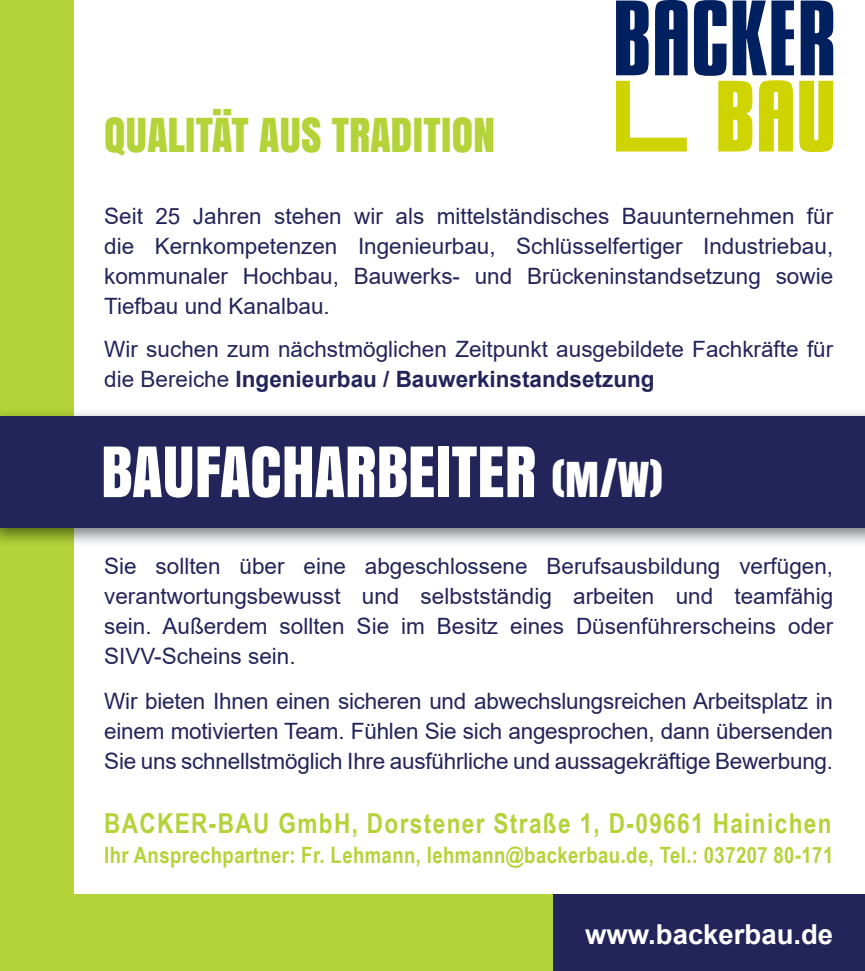
<style>
.page{position:relative;width:865px;height:971px;background:#b4d338}
.page>*{position:absolute;margin:0;border:0;box-sizing:border-box;transform-origin:0 0}
.t1{font:65px "Anton";color:#fff}
.t2{font:43.75px "Anton";color:#b4d338}
.t3{font:700 27.5px "Arial Narrow";letter-spacing:.05em;color:#b4d338}
.t4{font:700 27.5px "Arial";color:#fff}
.t5{font:22.5px/30px "Arial";color:#23255a;text-align:justify}
.t6{font:700 22.5px "Arial Narrow";letter-spacing:.02em;color:#b4d338}
.s1{font-weight:700}
.s2{font-size:45px}
</style>
<div class="page">
<div style="left:553px;top:894px;width:312px;height:77px;background:#23255a"></div>
<div style="left:75px;top:0;width:790px;height:894px;background:#fff"></div>
<img style="left:0;top:408px;width:865px;height:140px">
<div style="left:0;top:416px;width:865px;height:112px;background:#23255a"></div>
<svg style="left:616px;top:1px;width:32px;height:74px;background:#1a376f"></svg>
<svg style="left:655px;top:0;width:32px;height:75px;background:#1e3a71"></svg>
<svg style="left:694px;top:0;width:139px;height:152px"></svg>
<svg style="left:616px;top:81px;width:70px;height:71px"></svg>
<h2 class="t2" style="left:104px;top:101px;width:392px">QUALITÄT AUS TRADITION</h2>
<p class="t5" style="left:104px;top:201px;width:730px">Seit 25 Jahren stehen wir als mittelständisches Bauunternehmen für die Kernkompetenzen Ingenieurbau, Schlüsselfertiger Industriebau, kommunaler Hochbau, Bauwerks- und Brückeninstandsetzung sowie Tiefbau und Kanalbau.</p>
<p class="t5" style="left:104px;top:334px;width:730px">Wir suchen zum nächstmöglichen Zeitpunkt ausgebildete Fachkräfte für die Bereiche <span class="s1">Ingenieurbau / Bauwerkinstandsetzung</span></p>
<h1 class="t1" style="left:101px;top:421px;width:563px">BAUFACHARBEITER <span class="s2">(M/W)</span></h1>
<p class="t5" style="left:104px;top:551px;width:730px">Sie sollten über eine abgeschlossene Berufsausbildung verfügen, verantwortungsbewusst und selbstständig arbeiten und teamfähig sein. Außerdem sollten Sie im Besitz eines Düsenführerscheins oder SIVV-Scheins sein.</p>
<p class="t5" style="left:104px;top:686px;width:730px">Wir bieten Ihnen einen sicheren und abwechslungsreichen Arbeitsplatz in einem motivierten Team. Fühlen Sie sich angesprochen, dann übersenden Sie uns schnellstmöglich Ihre ausführliche und aussagekräftige Bewerbung.</p>
<p class="t3" style="left:104px;top:802px;width:728px">BACKER-BAU GmbH, Dorstener Straße 1, D-09661 Hainichen</p>
<p class="t6" style="left:104px;top:838px;width:730px">Ihr Ansprechpartner: Fr. Lehmann, lehmann@backerbau.de, Tel.: 037207 80-171</p>
<p class="t4" style="left:585px;top:915px;width:250px">www.backerbau.de</p>
</div>
